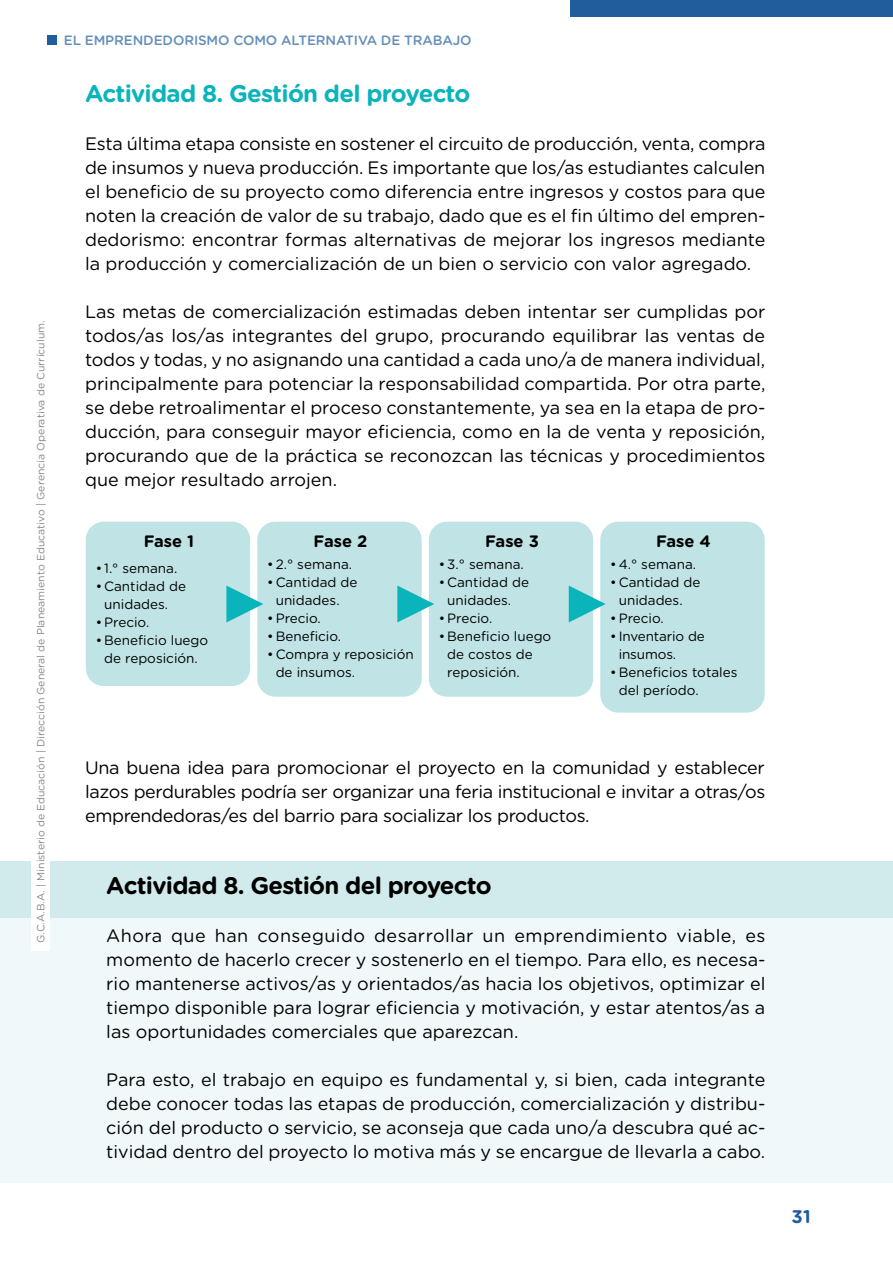
<style>
.page{position:relative;width:893px;height:1263px;background:#fff}
.page>*{position:absolute;margin:0;border:0;box-sizing:border-box;transform-origin:0 0}
.t1{font:700 24px "Gotham Rounded";letter-spacing:-.03em;color:#09b4bb}
.t2{font:700 24px "Gotham Rounded";letter-spacing:-.03em;color:#000}
.t3{font:700 18.3px "Gotham Rounded";color:#215d9d}
.t4{font:18px/24px "Gotham Rounded";color:#000;text-align:justify}
.t5{font:700 16.5px "Gotham Rounded";color:#000}
.t6{font:13.5px/18px "Gotham Rounded";color:#000}
.t7{font:500 13.5px "Gotham Rounded";letter-spacing:-.01em;color:#648eba}
.t8{font:10.5px "Gotham Rounded";color:#878787}
</style>
<div class="page">
<div style="left:47px;top:35px;width:9px;height:10px;background:#215d9d"></div>
<div style="left:570px;top:0;width:323px;height:17px;background:#215d9d"></div>
<div style="left:0;top:861px;width:893px;height:59px;background:#d1eaec"></div>
<div style="left:0;top:918px;width:893px;height:120px;background:#f0f8f9"></div>
<div style="left:0;top:1038px;width:893px;height:24px;background:#f0f8f9"></div>
<div style="left:0;top:1062px;width:893px;height:96px;background:#f0f8f9"></div>
<div style="left:0;top:1158px;width:893px;height:24px;background:#f0f8f9"></div>
<div style="left:86px;top:522px;width:164px;height:164px;background:#c0e3e6;border-radius:18px"></div>
<div style="left:257px;top:522px;width:165px;height:175px;background:#c0e3e6;border-radius:18px"></div>
<div style="left:429px;top:522px;width:164px;height:175px;background:#c0e3e6;border-radius:18px"></div>
<div style="left:600px;top:522px;width:165px;height:191px;background:#c0e3e6;border-radius:18px"></div>
<svg style="left:226px;top:585px;width:37px;height:37px"></svg>
<svg style="left:397px;top:585px;width:37px;height:37px"></svg>
<svg style="left:569px;top:585px;width:37px;height:37px"></svg>
<div style="left:31px;top:312px;width:18px;height:639px;background:#fff"></div>
<p class="t8" style="left:34px;top:943px;width:624px;rotate:-90deg">G.C.A.B.A. | Ministerio de Educación | Dirección General de Planeamiento Educativo | Gerencia Operativa de Currículum.</p>
<p class="t7" style="left:64px;top:31px;width:409px">EL EMPRENDEDORISMO COMO ALTERNATIVA DE TRABAJO</p>
<h1 class="t1" style="left:85px;top:76px;width:387px">Actividad 8. Gestión del proyecto</h1>
<p class="t4" style="left:85px;top:131px;width:682px">Esta última etapa consiste en sostener el circuito de producción, venta, compra de insumos y nueva producción. Es importante que los/as estudiantes calculen el beneficio de su proyecto como diferencia entre ingresos y costos para que noten la creación de valor de su trabajo, dado que es el fin último del empren&shy;dedorismo: encontrar formas alternativas de mejorar los ingresos mediante la producción y comercialización de un bien o servicio con valor agregado.</p>
<p class="t4" style="left:85px;top:299px;width:682px">Las metas de comercialización estimadas deben intentar ser cumplidas por todos/as los/as integrantes del grupo, procurando equilibrar las ventas de todos y todas, y no asignando una cantidad a cada uno/a de manera individual, principalmente para potenciar la responsabilidad compartida. Por otra parte, se debe retroalimentar el proceso constantemente, ya sea en la etapa de pro&shy;ducción, para conseguir mayor eficiencia, como en la de venta y reposición, procurando que de la práctica se reconozcan las técnicas y procedimientos que mejor resultado arrojen.</p>
<p class="t5" style="left:144px;top:529px;width:52px">Fase 1</p>
<p class="t6" style="left:96px;top:559px;width:83px">• 1.° semana.</p>
<p class="t6" style="left:104px;top:577px;width:83px;text-indent:-9px">• Cantidad de unidades.</p>
<p class="t6" style="left:96px;top:613px;width:55px">•Precio.</p>
<p class="t6" style="left:96px;top:631px;width:114px;text-align:center">• Beneficio luego de reposición.</p>
<p class="t5" style="left:314px;top:529px;width:55px">Fase 2</p>
<p class="t6" style="left:267px;top:555px;width:86px">• 2.° semana.</p>
<p class="t6" style="left:276px;top:573px;width:83px;text-indent:-9px">• Cantidad de unidades.</p>
<p class="t6" style="left:267px;top:609px;width:55px">•Precio.</p>
<p class="t6" style="left:267px;top:627px;width:76px">• Beneficio.</p>
<p class="t6" style="left:276px;top:645px;width:140px;text-indent:-9px">• Compra y reposición de insumos.</p>
<p class="t5" style="left:485px;top:529px;width:55px">Fase 3</p>
<p class="t6" style="left:439px;top:555px;width:87px">•3.° semana.</p>
<p class="t6" style="left:447px;top:573px;width:83px;text-indent:-9px">• Cantidad de unidades.</p>
<p class="t6" style="left:439px;top:609px;width:55px">•Precio.</p>
<p class="t6" style="left:447px;top:627px;width:106px;text-indent:-9px">• Beneficio luego de costos de reposición.</p>
<p class="t5" style="left:656px;top:529px;width:56px">Fase 4</p>
<p class="t6" style="left:610px;top:555px;width:87px">•4.° semana.</p>
<p class="t6" style="left:619px;top:573px;width:83px;text-indent:-9px">• Cantidad de unidades.</p>
<p class="t6" style="left:610px;top:609px;width:55px">•Precio.</p>
<p class="t6" style="left:619px;top:627px;width:88px;text-indent:-9px">• Inventario de insumos.</p>
<p class="t6" style="left:619px;top:663px;width:120px;text-indent:-9px">• Beneficios totales del período.</p>
<p class="t4" style="left:85px;top:755px;width:682px">Una buena idea para promocionar el proyecto en la comunidad y establecer lazos perdurables podría ser organizar una feria institucional e invitar a otras/os emprendedoras/es del barrio para socializar los productos.</p>
<h1 class="t2" style="left:106px;top:868px;width:387px">Actividad 8. Gestión del proyecto</h1>
<p class="t4" style="left:106px;top:923px;width:661px">Ahora que han conseguido desarrollar un emprendimiento viable, es momento de hacerlo crecer y sostenerlo en el tiempo. Para ello, es necesa&shy;rio mantenerse activos/as y orientados/as hacia los objetivos, optimizar el tiempo disponible para lograr eficiencia y motivación, y estar atentos/as a las oportunidades comerciales que aparezcan.</p>
<p class="t4" style="left:106px;top:1067px;width:661px">Para esto, el trabajo en equipo es fundamental y, si bien, cada integrante debe conocer todas las etapas de producción, comercialización y distribu&shy;ción del producto o servicio, se aconseja que cada uno/a descubra qué ac&shy;tividad dentro del proyecto lo motiva más y se encargue de llevarla a cabo.</p>
<p class="t3" style="left:792px;top:1203px;width:21px">31</p>
</div>
